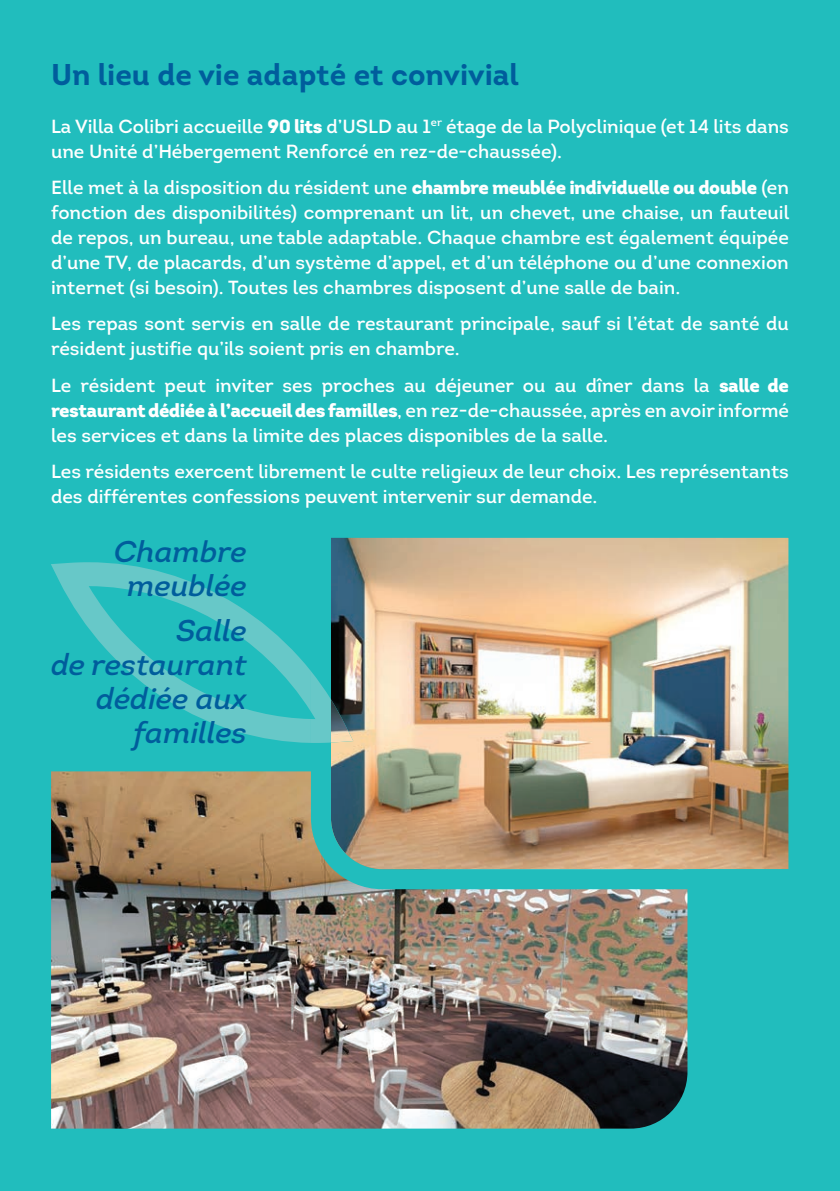
<style>
.page{position:relative;width:840px;height:1191px;background:#fff}
.page>*{position:absolute;margin:0;border:0;box-sizing:border-box;transform-origin:0 0}
.t1{font:italic 30px/34px "Intro";color:#005d9c;text-align:center}
.t2{font:700 30px "Intro";color:#005d9c}
.t3{font:19px/25px "Intro";color:#fff}
.s1{font-weight:900}
</style>
<div class="page">
<div style="left:0;top:0;width:839px;height:1191px;background:#21bdbd"></div>
<img style="left:51px;top:771px;width:636px;height:357px">
<img style="left:311px;top:537px;width:478px;height:352px">
<svg style="left:51px;top:562px;width:260px;height:181px"></svg>
<img style="left:331px;top:699px;width:22px;height:43px">
<svg style="left:311px;top:671px;width:20px;height:72px"></svg>
<h1 class="t2" style="left:51px;top:55px;width:469px">Un lieu de vie adapté et convivial</h1>
<p class="t3" style="left:51px;top:113px;width:739px">La Villa Colibri accueille <span class="s1">90 lits</span> d’USLD au 1<sup>er</sup> étage de la Polyclinique (et 14 lits dans une Unité d’Hébergement Renforcé en rez-de-chaussée).</p>
<p class="t3" style="left:51px;top:175px;width:739px;text-align:justify">Elle met à la disposition du résident une <span class="s1">chambre meublée individuelle ou double</span> (en fonction des disponibilités) comprenant un lit, un chevet, une chaise, un fauteuil de repos, un bureau, une table adaptable. Chaque chambre est également équipée d’une TV, de placards, d’un système d’appel, et d’un téléphone ou d’une connexion internet (si besoin). Toutes les chambres disposent d’une salle de bain.</p>
<p class="t3" style="left:51px;top:311px;width:738px">Les repas sont servis en salle de restaurant principale, sauf si l’état de santé du résident justifie qu’ils soient pris en chambre.</p>
<p class="t3" style="left:51px;top:372px;width:739px;text-align:justify">Le résident peut inviter ses proches au déjeuner ou au dîner dans la <span class="s1">salle de restaurant dédiée à l’accueil des familles</span>, en rez-de-chaussée, après en avoir informé les services et dans la limite des places disponibles de la salle.</p>
<p class="t3" style="left:51px;top:459px;width:738px">Les résidents exercent librement le culte religieux de leur choix. Les représentants des différentes confessions peuvent intervenir sur demande.</p>
<h1 class="t1" style="left:114px;top:534px;width:134px">Chambre meublée</h1>
<h1 class="t1" style="left:51px;top:613px;width:197px;text-align:right">Salle<br>de restaurant dédiée aux familles</h1>
</div>
